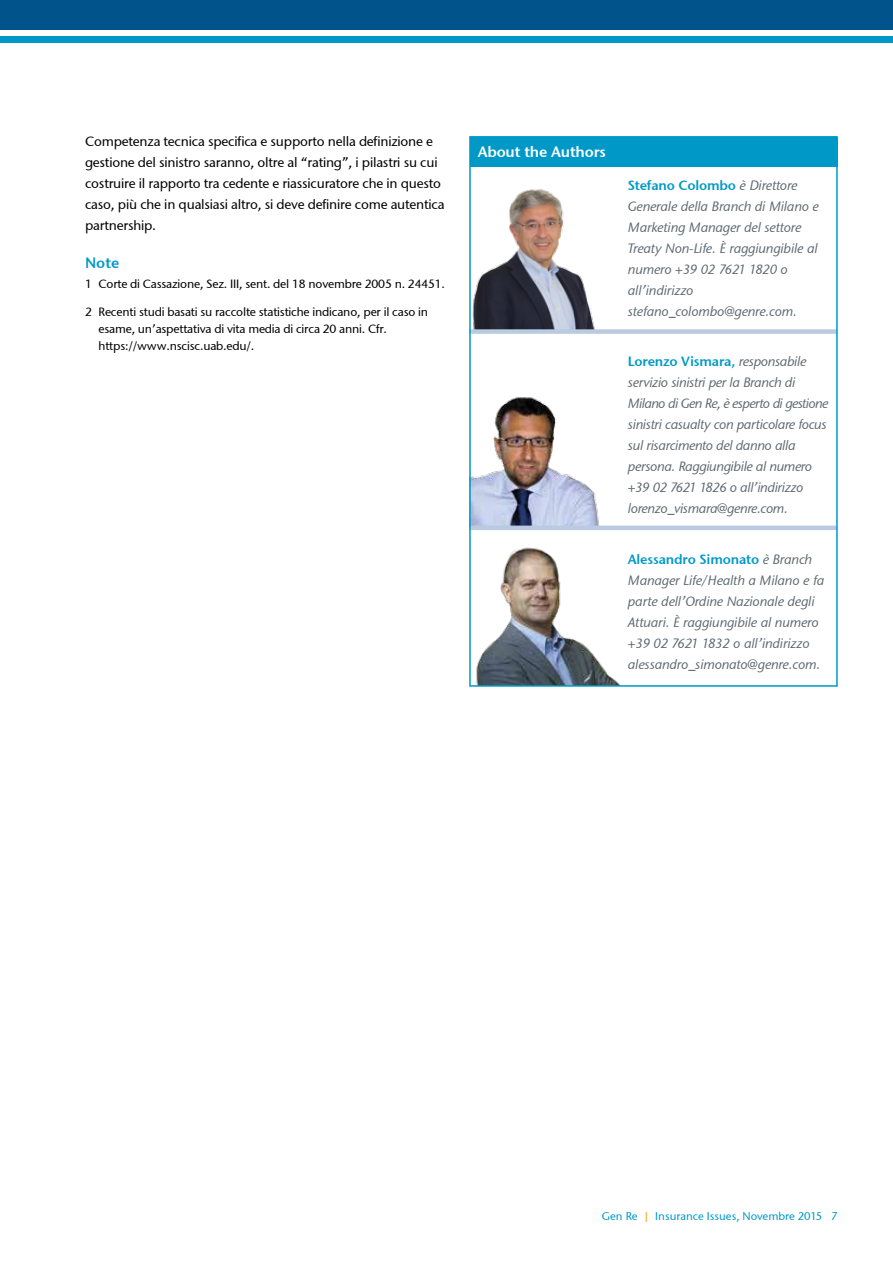
<style>
.page{position:relative;width:893px;height:1263px;background:#fff}
.page>*{position:absolute;margin:0;border:0;box-sizing:border-box;transform-origin:0 0}
.t1{font:600 15px "Stone Sans GC Re";letter-spacing:-.015em;color:#fff}
.t2{font:600 15px "Stone Sans GC Re";color:#0099c7}
.t3{font:italic 13.5px/21px "Stone Sans GC Re";letter-spacing:-.02em;color:#5d6970}
.t4{font:13.5px/21px "Stone Sans GC Re";letter-spacing:-.015em;color:#000}
.t5{font:12px/17.2px "Stone Sans GC Re";letter-spacing:-.015em;color:#000}
.t6{font:11.25px "Stone Sans GC Re";color:#0099c7}
.s1{font-weight:600;font-style:normal;color:#0099c7}
.s2{color:#faa21b}
</style>
<div class="page">
<div style="left:0;top:0;width:893px;height:30px;background:#00548b"></div>
<div style="left:0;top:36px;width:893px;height:7px;background:#0099c7"></div>
<div style="left:470px;top:137px;width:367px;height:29px;background:#0099c7"></div>
<img style="left:472px;top:189px;width:123px;height:140px">
<img style="left:472px;top:397px;width:131px;height:129px">
<div style="left:469px;top:329px;width:368px;height:5px;background:#bacae0"></div>
<hr style="left:469px;top:526px;width:368px;height:4px;background:#bacae0">
<img style="left:476px;top:547px;width:143px;height:137px">
<div style="left:469px;top:136px;width:369px;height:551px;border:2px solid #0099c7"></div>
<p class="t4" style="left:85px;top:131px;width:361px">Competenza tecnica specifica e supporto nella definizione e gestione del sinistro saranno, oltre al “rating”, i pilastri su cui costruire il rapporto tra cedente e riassicuratore che in questo caso, più che in qualsiasi altro, si deve definire come autentica partnership.</p>
<p class="t2" style="left:85px;top:254px;width:36px">Note</p>
<p class="t5" style="left:85px;top:275px;width:361px">1 Corte di Cassazione, Sez. III, sent. del 18 novembre 2005 n. 24451.</p>
<p class="t5" style="left:99px;top:303px;width:331px;text-indent:-14px">2 Recenti studi basati su raccolte statistiche indicano, per il caso in esame, un’aspettativa di vita media di circa 20 anni. Cfr. https://www.nscisc.uab.edu/.</p>
<p class="t1" style="left:478px;top:143px;width:130px">About the Authors</p>
<p class="t3" style="left:628px;top:175px;width:193px"><span class="s1">Stefano Colombo</span> è Direttore<br>Generale della Branch di Milano e<br>Marketing Manager del settore<br>Treaty Non-Life. È raggiungibile al numero +39 02 7621 1820 o all’indirizzo stefano_colombo@genre.com.</p>
<p class="t3" style="left:628px;top:351px;width:202px"><span class="s1">Lorenzo Vismara,</span> responsabile servizio sinistri per la Branch di Milano di Gen Re, è esperto di gestione sinistri casualty con particolare focus sul risarcimento del danno alla persona. Raggiungibile al numero +39 02 7621 1826 o all’indirizzo lorenzo_vismara@genre.com.</p>
<p class="t3" style="left:628px;top:549px;width:198px"><span class="s1">Alessandro Simonato</span> è Branch Manager Life/Health a Milano e fa parte dell’Ordine Nazionale degli Attuari. È raggiungibile al numero +39 02 7621 1832 o all’indirizzo alessandro_simonato@genre.com.</p>
<p class="t6" style="left:602px;top:1209px;width:237px">Gen Re <span class="s2">|</span> Insurance Issues, Novembre 2015 7</p>
</div>
